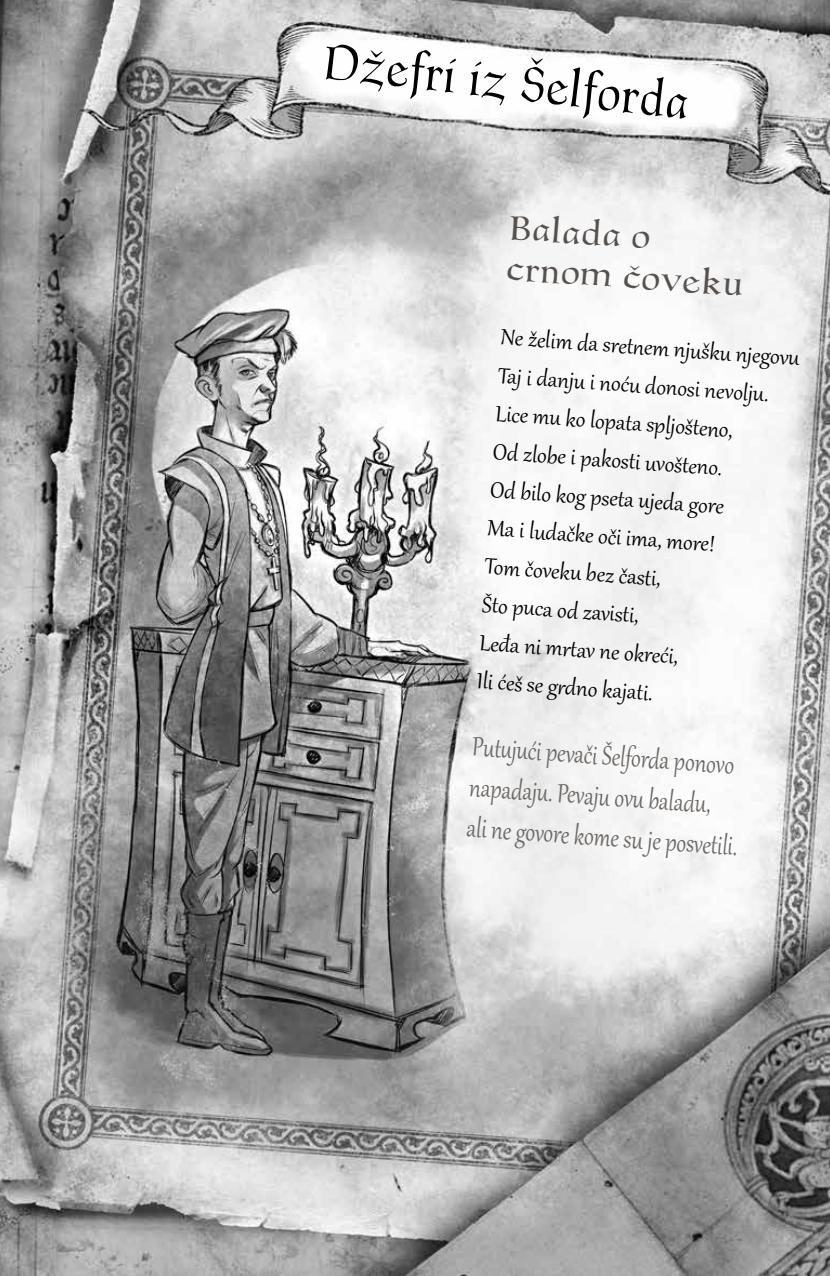
<style>
.page{position:relative;width:830px;height:1276px;background:#fff}
.page>*{position:absolute;margin:0;border:0;box-sizing:border-box;transform-origin:0 0}
.t1{font:56.25px "Goudy Thirty";color:#000}
.t2{font:38.25px/40.5px "Goudy Thirty";color:#57514d;scale:1.2 1}
.t3{font:32.4px/40.5px "Gabriola";color:#6b6764;scale:.83 1}
.t4{font:27px/38.2px "Gabriola";color:#000}
</style>
<div class="page">
<img style="left:0;top:0;width:829px;height:1276px">
<h1 class="t1" style="left:327px;top:31px;width:368px;rotate:7deg">Džefri iz Šelforda</h1>
<h2 class="t2" style="left:510px;top:208px;width:200px;rotate:4deg">Balada o crnom čoveku</h2>
<p class="t4" style="left:502px;top:316px;width:300px;rotate:4deg">Ne želim da sretnem njušku njegovu<br>Taj i danju i noću donosi nevolju.<br>Lice mu ko lopata spljošteno,<br>Od zlobe i pakosti uvošteno.<br>Od bilo kog pseta ujeda gore<br>Ma i ludačke oči ima, more!<br>Tom čoveku bez časti,<br>Što puca od zavisti,<br>Leđa ni mrtav ne okreći,<br>Ili ćeš se grdno kajati.</p>
<p class="t3" style="left:473px;top:724px;width:328px;rotate:4deg">Putujući pevači Šelforda ponovo napadaju. Pevaju ovu baladu,<br>ali ne govore kome su je posvetili.</p>
</div>
